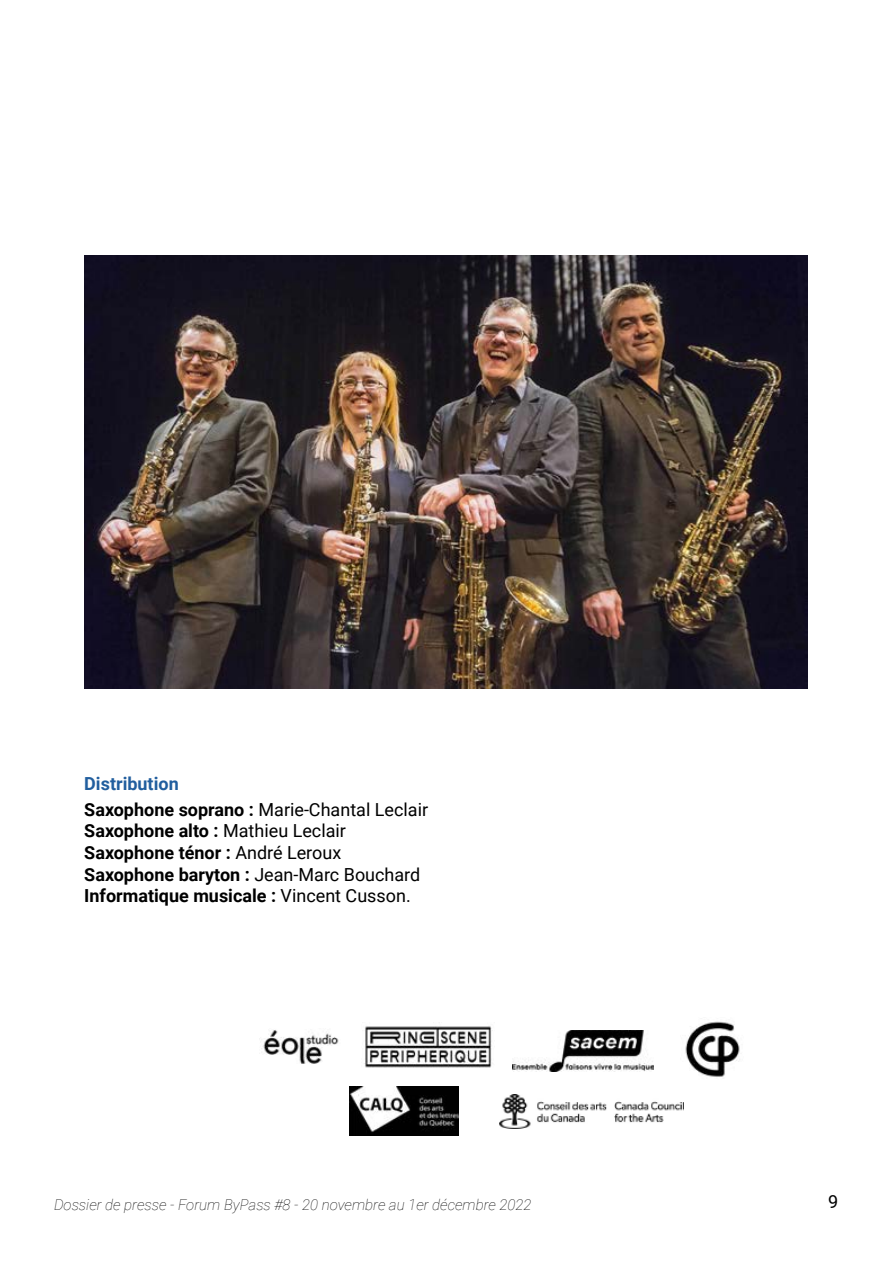
<style>
.page{position:relative;width:893px;height:1263px;background:#fff}
.page>*{position:absolute;margin:0;border:0;box-sizing:border-box;transform-origin:0 0}
.t1{font:700 18px/21.6px "Roboto";color:#000}
.t2{font:18px/25.8px "Roboto";color:#000}
.t3{font:italic 100 15px "Roboto";color:#000}
.s1{font-weight:700;color:#215e9e}
.s2{font-weight:700}
.s3{font-weight:400}
</style>
<div class="page">
<img style="left:259px;top:1030px;width:80px;height:34px">
<img style="left:364px;top:1026px;width:129px;height:42px">
<img style="left:84px;top:255px;width:723px;height:433px">
<img style="left:513px;top:1030px;width:140px;height:41px">
<img style="left:685px;top:1021px;width:55px;height:56px">
<img style="left:500px;top:1094px;width:183px;height:34px">
<img style="left:350px;top:1087px;width:109px;height:49px">
<p class="t2" style="left:84px;top:770px;width:345px"><span class="s1">Distribution<br></span><span class="s2">Saxophone soprano :</span> Marie-Chantal Leclair</p>
<p class="t1" style="left:84px;top:819px;width:338px">Saxophone alto : <span class="s3">Mathieu Leclair </span>Saxophone ténor : <span class="s3">André Leroux </span>Saxophone baryton : <span class="s3">Jean-Marc Bouchard </span>Informatique musicale : <span class="s3">Vincent Cusson.</span></p>
<p class="t3" style="left:54px;top:1194px;width:479px">Dossier de presse - Forum ByPass #8 - 20 novembre au 1er décembre 2022</p>
<p class="t2" style="left:828px;top:1188px;width:12px">9</p>
</div>
